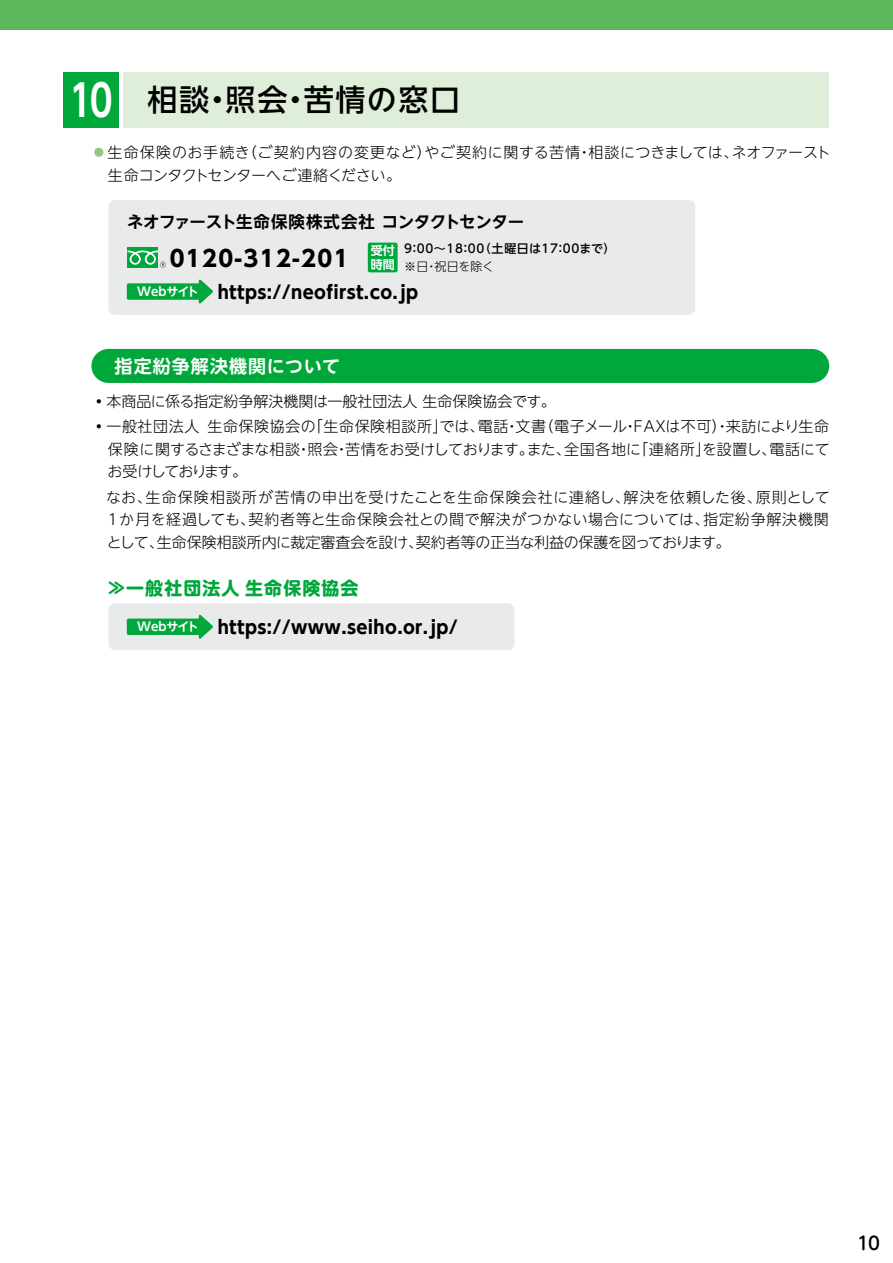
<style>
.page{position:relative;width:893px;height:1263px;background:#fff}
.page>*{position:absolute;margin:0;border:0;box-sizing:border-box;transform-origin:0 0}
.t1{font:500 30px "UD Shin Go NT Pro";letter-spacing:.06em;color:#000}
.t2{font:700 22.5px "UD Shin Go NT Pro";letter-spacing:.06em;color:#000}
.t3{font:700 18px "UD Shin Go NT Pro";letter-spacing:.02em;color:#000}
.t4{font:700 18px "UD Shin M Go Pro";letter-spacing:.06em;color:#00a73b}
.t5{font:700 18px "UD Shin Go NT Pro De";letter-spacing:.06em;color:#fff}
.t6{font:500 18px "UD Shin M Go Pro";color:#000}
.t7{font:700 16.5px "UD Shin Go NT Pro De";letter-spacing:-.02em;color:#000}
.t8{font:300 15px/22.5px "UD Shin Go NT Pro";color:#000;text-align:justify}
.t9{font:300 15px/22.5px "UD Shin Go NT Pro";letter-spacing:.02em;color:#000}
.t10{font:500 12px "UD Shin Go NT Pro";letter-spacing:.06em;color:#000}
.t11{font:300 12px "UD Shin Go NT Pro";letter-spacing:-.015em;color:#000}
.t12{font:700 12px/13.5px "UD Shin Go NT Pro De";color:#fff}
.s1{font-family:"UD Shin Go NT Pro De";font-weight:700;font-size:43.5px;color:#fff}
.s2{color:#91c982}
.s3{font-family:"UD Shin Go NT Pro De";font-size:12px;color:#fff}
</style>
<div class="page">
<div style="left:0;top:0;width:893px;height:30px;background:#5db75b"></div>
<div style="left:123px;top:73px;width:706px;height:55px;background:#dfeed8"></div>
<div style="left:64px;top:73px;width:55px;height:55px;background:#00a73b"></div>
<div style="left:91px;top:349px;width:738px;height:34px;background:#00a73b;border-radius:17px"></div>
<div style="left:108px;top:200px;width:587px;height:115px;background:#e9eaea;border-radius:6px"></div>
<div style="left:368px;top:243px;width:30px;height:29px;background:#00a73b;border-radius:2px"></div>
<svg style="left:126px;top:279px;width:87px;height:25px"></svg>
<div style="left:108px;top:603px;width:406px;height:47px;background:#e9eaea;border-radius:6px"></div>
<svg style="left:126px;top:615px;width:87px;height:24px"></svg>
<div style="left:128px;top:247px;width:30px;height:20px;background:#00a73c"></div>
<svg style="left:128px;top:251px;width:38px;height:17px"></svg>
<h1 class="t1" style="left:70px;top:76px;width:392px"><span class="s1">10</span> 相談・照会・苦情の窓口</h1>
<p class="t9" style="left:108px;top:141px;width:724px;text-indent:-16px"><span class="s2">●</span>生命保険のお手続き（ご契約内容の変更など）やご契約に関する苦情・相談につきましては、ネオファースト生命コンタクトセンターへご連絡ください。</p>
<p class="t7" style="left:127px;top:208px;width:399px">ネオファースト生命保険株式会社 コンタクトセンター</p>
<h2 class="t2" style="left:170px;top:240px;width:180px">0120-312-201</h2>
<p class="t10" style="left:404px;top:239px;width:213px">9：00～18：00（土曜日は17：00まで）</p>
<p class="t12" style="left:371px;top:244px;width:25px">受付時間</p>
<p class="t3" style="left:137px;top:277px;width:282px"><span class="s3">Webサイト</span> https://neofirst.co.jp</p>
<p class="t11" style="left:404px;top:256px;width:92px">※日・祝日を除く</p>
<p class="t5" style="left:115px;top:351px;width:227px">指定紛争解決機関について</p>
<p class="t8" style="left:91px;top:389px;width:466px">•本商品に係る指定紛争解決機関は一般社団法人 生命保険協会です。</p>
<p class="t8" style="left:107px;top:415px;width:724px;text-indent:-16px">•一般社団法人 生命保険協会の「生命保険相談所」では、電話・文書（電子メール・ＦＡＸは不可）・来訪により生命保険に関するさまざまな相談・照会・苦情をお受けしております。また、全国各地に「連絡所」を設置し、電話にてお受けしております。</p>
<p class="t8" style="left:106px;top:485px;width:725px">なお、生命保険相談所が苦情の申出を受けたことを生命保険会社に連絡し、解決を依頼した後、原則として1か月を経過しても、契約者等と生命保険会社との間で解決がつかない場合については、指定紛争解決機関として、生命保険相談所内に裁定審査会を設け、契約者等の正当な利益の保護を図っております。</p>
<p class="t4" style="left:108px;top:573px;width:252px">≫一般社団法人生命保険協会</p>
<p class="t3" style="left:137px;top:612px;width:322px"><span class="s3">Webサイト</span> https://www.seiho.or.jp/</p>
<p class="t6" style="left:857px;top:1229px;width:24px">10</p>
</div>
